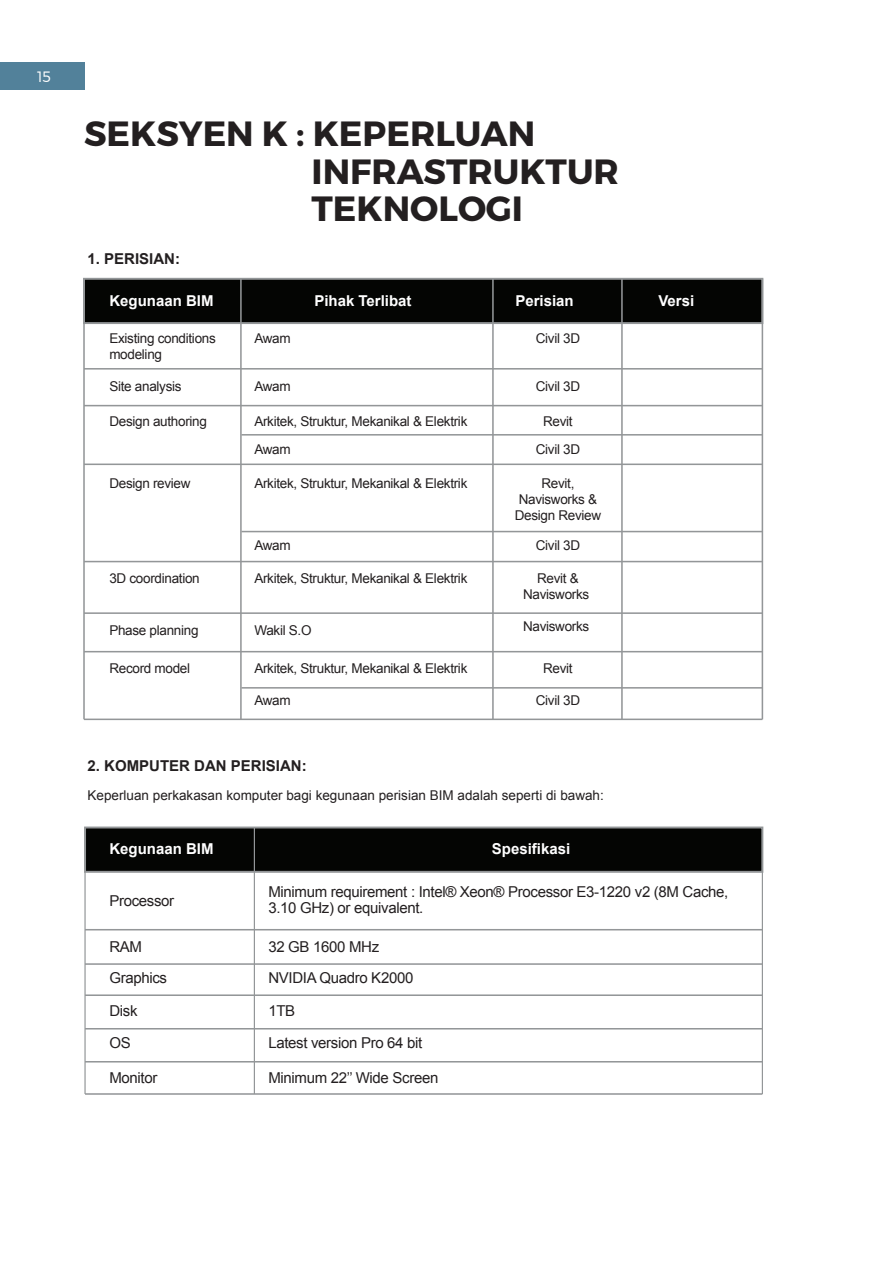
<style>
.page{position:relative;width:893px;height:1263px;background:#fff}
.page>*{position:absolute;margin:0;border:0;box-sizing:border-box;transform-origin:0 0}
.t1{font:700 35.1px/37.2px "Montserrat";color:#231f20}
.t2{font:15px/31.2px "Arial";letter-spacing:-.02em;color:#231f20}
.t3{font:700 15px "Arial";color:#fff}
.t4{font:700 15px "Arial";color:#231f20}
.t5{font:300 15px "Montserrat";color:#fff}
.t6{font:13.5px/16.2px "Arial";letter-spacing:-.02em;color:#231f20;text-align:center}
.t7{font:13.5px "Arial";color:#231f20}
</style>
<div class="page">
<div style="left:83px;top:278px;width:680px;height:46px;background:#040503;border:2px solid #939698"></div>
<hr style="left:83px;top:279px;width:2px;height:440px;background:#939698">
<hr style="left:240px;top:279px;width:2px;height:440px;background:#939698">
<hr style="left:492px;top:279px;width:2px;height:440px;background:#939698">
<hr style="left:621px;top:279px;width:2px;height:440px;background:#939698">
<hr style="left:762px;top:279px;width:1px;height:440px;background:#939698">
<div style="left:84px;top:826px;width:679px;height:47px;background:#040503;border:2px solid #939698"></div>
<hr style="left:84px;top:827px;width:2px;height:267px;background:#939698">
<hr style="left:254px;top:827px;width:1px;height:267px;background:#939698">
<hr style="left:762px;top:827px;width:1px;height:267px;background:#939698">
<hr style="left:84px;top:368px;width:678px;height:2px;background:#939698">
<hr style="left:85px;top:929px;width:677px;height:1px;background:#939698">
<hr style="left:85px;top:963px;width:677px;height:2px;background:#939698">
<hr style="left:85px;top:994px;width:677px;height:2px;background:#939698">
<hr style="left:85px;top:1028px;width:677px;height:1px;background:#939698">
<hr style="left:85px;top:1061px;width:677px;height:1px;background:#939698">
<hr style="left:85px;top:1093px;width:677px;height:2px;background:#939698">
<hr style="left:84px;top:405px;width:678px;height:1px;background:#939698">
<hr style="left:84px;top:463px;width:678px;height:2px;background:#939698">
<hr style="left:84px;top:561px;width:678px;height:1px;background:#939698">
<hr style="left:84px;top:612px;width:678px;height:2px;background:#939698">
<hr style="left:84px;top:651px;width:678px;height:1px;background:#939698">
<hr style="left:84px;top:718px;width:678px;height:2px;background:#939698">
<hr style="left:241px;top:531px;width:521px;height:1px;background:#939698">
<hr style="left:241px;top:687px;width:521px;height:2px;background:#939698">
<hr style="left:241px;top:434px;width:521px;height:2px;background:#939698">
<div style="left:0;top:63px;width:85px;height:27px;background:#52819a"></div>
<p class="t5" style="left:37px;top:68px;width:15px">15</p>
<h1 class="t1" style="left:312px;top:116px;width:309px;text-indent:-228px">SEKSYEN K : KEPERLUAN<br>INFRASTRUKTUR<br>TEKNOLOGI</h1>
<p class="t4" style="left:88px;top:248px;width:94px">1. PERISIAN:</p>
<p class="t3" style="left:109px;top:290px;width:106px">Kegunaan BIM</p>
<p class="t3" style="left:314px;top:290px;width:99px">Pihak Terlibat</p>
<p class="t3" style="left:515px;top:290px;width:60px">Perisian</p>
<p class="t3" style="left:658px;top:290px;width:37px">Versi</p>
<p class="t6" style="left:109px;top:330px;width:108px;text-align:left">Existing conditions modeling</p>
<p class="t6" style="left:109px;top:378px;width:74px">Site analysis</p>
<p class="t6" style="left:109px;top:413px;width:99px">Design authoring</p>
<p class="t6" style="left:254px;top:330px;width:38px">Awam</p>
<p class="t6" style="left:254px;top:378px;width:38px">Awam</p>
<p class="t6" style="left:254px;top:413px;width:215px">Arkitek, Struktur, Mekanikal &amp; Elektrik</p>
<p class="t6" style="left:254px;top:441px;width:38px">Awam</p>
<p class="t6" style="left:536px;top:330px;width:46px">Civil 3D</p>
<p class="t6" style="left:536px;top:378px;width:46px">Civil 3D</p>
<p class="t6" style="left:536px;top:407px;width:46px;line-height:27.8px">Revit<br>Civil 3D</p>
<p class="t6" style="left:109px;top:475px;width:83px">Design review</p>
<p class="t6" style="left:254px;top:475px;width:215px">Arkitek, Struktur, Mekanikal &amp; Elektrik</p>
<p class="t6" style="left:515px;top:475px;width:88px">Revit,<br>Navisworks &amp;<br>Design Review</p>
<p class="t6" style="left:254px;top:537px;width:38px">Awam</p>
<p class="t6" style="left:536px;top:537px;width:46px">Civil 3D</p>
<p class="t6" style="left:109px;top:570px;width:92px">3D coordination</p>
<p class="t6" style="left:109px;top:622px;width:91px">Phase planning</p>
<p class="t6" style="left:109px;top:660px;width:82px">Record model</p>
<p class="t6" style="left:254px;top:570px;width:215px">Arkitek, Struktur, Mekanikal &amp; Elektrik</p>
<p class="t6" style="left:254px;top:622px;width:59px">Wakil S.O</p>
<p class="t6" style="left:254px;top:660px;width:215px">Arkitek, Struktur, Mekanikal &amp; Elektrik</p>
<p class="t6" style="left:254px;top:692px;width:38px">Awam</p>
<p class="t6" style="left:523px;top:570px;width:68px">Revit &amp;<br>Navisworks</p>
<p class="t6" style="left:523px;top:618px;width:68px">Navisworks</p>
<p class="t6" style="left:543px;top:660px;width:31px">Revit</p>
<p class="t6" style="left:536px;top:692px;width:46px">Civil 3D</p>
<p class="t4" style="left:88px;top:755px;width:221px">2. KOMPUTER DAN PERISIAN:</p>
<p class="t7" style="left:88px;top:786px;width:518px">Keperluan perkakasan komputer bagi kegunaan perisian BIM adalah seperti di bawah:</p>
<p class="t3" style="left:109px;top:838px;width:106px">Kegunaan BIM</p>
<p class="t3" style="left:492px;top:838px;width:80px">Spesifikasi</p>
<p class="t2" style="left:109px;top:885px;width:66px">Processor</p>
<p class="t2" style="left:109px;top:931px;width:59px">RAM<br>Graphics</p>
<p class="t2" style="left:109px;top:995px;width:30px">Disk</p>
<p class="t2" style="left:109px;top:1027px;width:23px">OS</p>
<p class="t2" style="left:109px;top:1062px;width:50px">Monitor</p>
<p class="t2" style="left:268px;top:884px;width:461px;line-height:16.2px">Minimum requirement : Intel® Xeon® Processor E3-1220 v2 (8M Cache,<br>3.10 GHz) or equivalent.</p>
<p class="t2" style="left:268px;top:931px;width:146px">32 GB 1600 MHz<br>NVIDIA Quadro K2000</p>
<p class="t2" style="left:268px;top:995px;width:28px">1TB</p>
<p class="t2" style="left:268px;top:1027px;width:155px">Latest version Pro 64 bit</p>
<p class="t2" style="left:268px;top:1062px;width:171px">Minimum 22’’ Wide Screen</p>
</div>
